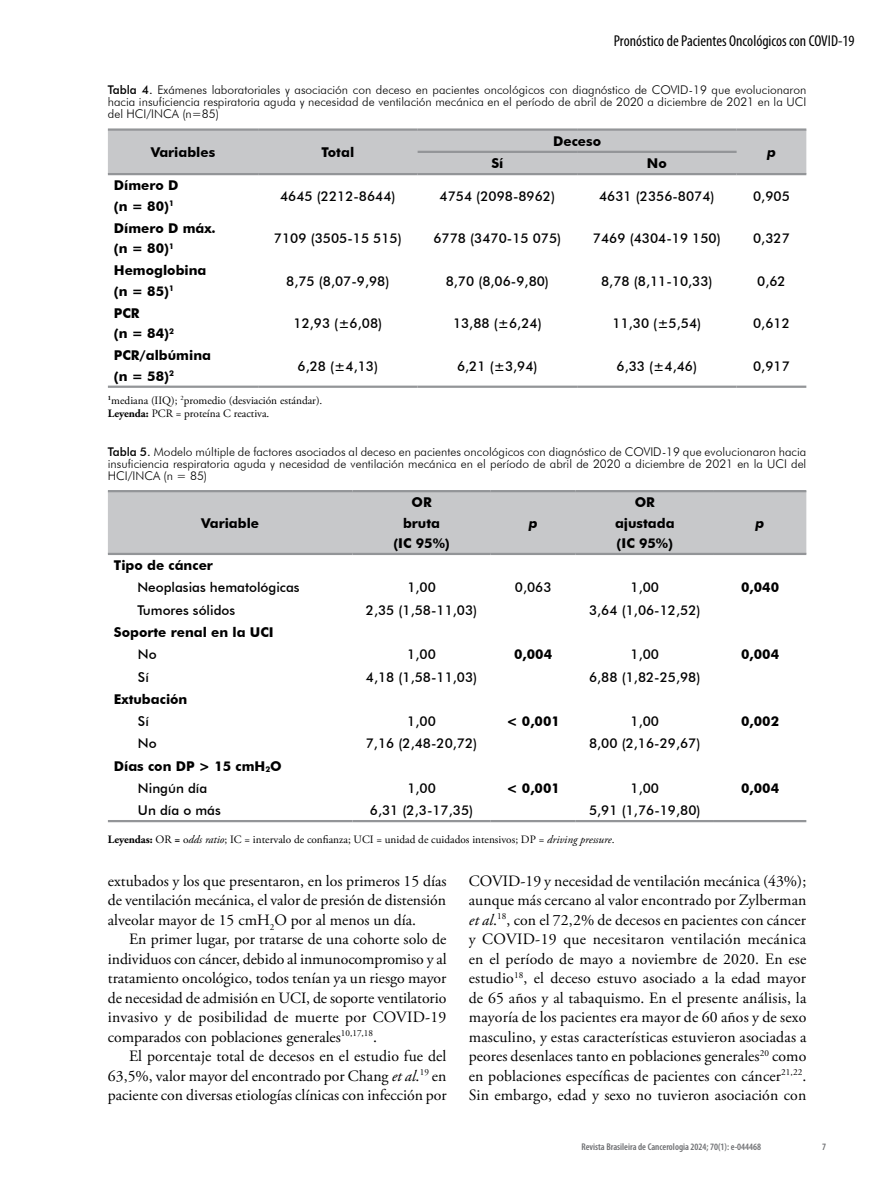
<style>
.page{position:relative;width:893px;height:1191px;background:#fff}
.page>*{position:absolute;margin:0;border:0;box-sizing:border-box;transform-origin:0 0}
.t1{font:15.75px/19.5px "Adobe Garamond Pro";color:#000;text-align:justify}
.t2{font:condensed 15.75px "Myriad Pro";color:#000}
.t3{font:500 13.5px "Futura BT";color:#000}
.t4{font:700 13.5px/20.2px "Futura BT";color:#000}
.t5{font:italic 700 13.5px "Futura BT";color:#000}
.t6{font:300 12px/12px "Futura BT";color:#000;text-align:justify}
.t7{font:11.25px/13.5px "Adobe Garamond Pro";color:#000}
.t8{font:600 condensed 9.75px "Myriad Pro";color:#6d6e71}
.s1{font-weight:500}
.s2{font-weight:700}
.s3{font-style:italic}
</style>
<div class="page">
<div style="left:108px;top:131px;width:698px;height:42px;background:#c7c8ca"></div>
<hr style="left:108px;top:128px;width:150px;height:3px;background:#939598">
<hr style="left:258px;top:128px;width:160px;height:3px;background:#939598">
<hr style="left:108px;top:173px;width:150px;height:2px;background:#939598">
<hr style="left:258px;top:173px;width:160px;height:2px;background:#939598">
<hr style="left:418px;top:128px;width:159px;height:3px;background:#939598">
<hr style="left:577px;top:128px;width:160px;height:3px;background:#939598">
<hr style="left:737px;top:128px;width:69px;height:3px;background:#939598">
<hr style="left:737px;top:173px;width:69px;height:2px;background:#939598">
<hr style="left:418px;top:151px;width:159px;height:2px;background:#939598">
<hr style="left:577px;top:151px;width:160px;height:2px;background:#939598">
<hr style="left:418px;top:173px;width:159px;height:2px;background:#939598">
<hr style="left:577px;top:173px;width:160px;height:2px;background:#939598">
<hr style="left:108px;top:385px;width:150px;height:3px;background:#939598">
<hr style="left:258px;top:385px;width:160px;height:3px;background:#939598">
<hr style="left:418px;top:385px;width:159px;height:3px;background:#939598">
<hr style="left:577px;top:385px;width:160px;height:3px;background:#939598">
<hr style="left:737px;top:385px;width:69px;height:3px;background:#939598">
<div style="left:108px;top:492px;width:698px;height:61px;background:#c7c8ca"></div>
<hr style="left:108px;top:490px;width:244px;height:2px;background:#939598">
<hr style="left:352px;top:490px;width:139px;height:2px;background:#939598">
<hr style="left:491px;top:490px;width:85px;height:2px;background:#939598">
<hr style="left:576px;top:490px;width:138px;height:2px;background:#939598">
<hr style="left:714px;top:490px;width:92px;height:2px;background:#939598">
<hr style="left:108px;top:553px;width:244px;height:2px;background:#939598">
<hr style="left:352px;top:553px;width:139px;height:2px;background:#939598">
<hr style="left:491px;top:553px;width:85px;height:2px;background:#939598">
<hr style="left:576px;top:553px;width:138px;height:2px;background:#939598">
<hr style="left:714px;top:553px;width:92px;height:2px;background:#939598">
<hr style="left:108px;top:820px;width:244px;height:2px;background:#939598">
<hr style="left:352px;top:820px;width:139px;height:2px;background:#939598">
<hr style="left:491px;top:820px;width:85px;height:2px;background:#939598">
<hr style="left:576px;top:820px;width:138px;height:2px;background:#939598">
<hr style="left:714px;top:820px;width:92px;height:2px;background:#939598">
<p class="t2" style="left:614px;top:31px;width:242px">Pronóstico de Pacientes Oncológicos con COVID-19</p>
<p class="t6" style="left:108px;top:84px;width:700px"><span class="s1">Tabla 4.</span> Exámenes laboratoriales y asociación con deceso en pacientes oncológicos con diagnóstico de COVID-19 que evolucionaron hacia insuficiencia respiratoria aguda y necesidad de ventilación mecánica en el período de abril de 2020 a diciembre de 2021 en la UCI del HCI/INCA (n=85)</p>
<p class="t4" style="left:151px;top:142px;width:66px">Variables</p>
<p class="t4" style="left:322px;top:142px;width:34px">Total</p>
<p class="t4" style="left:553px;top:131px;width:50px">Deceso</p>
<p class="t5" style="left:767px;top:144px;width:11px">p</p>
<p class="t4" style="left:491px;top:153px;width:14px">Sí</p>
<p class="t4" style="left:647px;top:153px;width:21px">No</p>
<p class="t4" style="left:114px;top:175px;width:66px">Dímero D (n = 80)<sup>1</sup></p>
<p class="t3" style="left:280px;top:187px;width:117px">4645 (2212-8644)</p>
<p class="t3" style="left:440px;top:187px;width:117px">4754 (2098-8962)</p>
<p class="t3" style="left:599px;top:187px;width:117px">4631 (2356-8074)</p>
<p class="t3" style="left:753px;top:187px;width:38px">0,905</p>
<p class="t4" style="left:114px;top:218px;width:103px">Dímero D máx. (n = 80)<sup>1</sup></p>
<p class="t3" style="left:274px;top:230px;width:129px">7109 (3505-15 515)</p>
<p class="t3" style="left:433px;top:230px;width:129px">6778 (3470-15 075)</p>
<p class="t3" style="left:593px;top:230px;width:129px">7469 (4304-19 150)</p>
<p class="t3" style="left:753px;top:230px;width:38px">0,327</p>
<p class="t4" style="left:114px;top:260px;width:94px">Hemoglobina (n = 85)<sup>1</sup></p>
<p class="t3" style="left:286px;top:272px;width:105px">8,75 (8,07-9,98)</p>
<p class="t3" style="left:446px;top:272px;width:105px">8,70 (8,06-9,80)</p>
<p class="t3" style="left:601px;top:272px;width:113px">8,78 (8,11-10,33)</p>
<p class="t3" style="left:757px;top:272px;width:30px">0,62</p>
<p class="t4" style="left:114px;top:303px;width:62px">PCR<br>(n = 84)<sup>2</sup></p>
<p class="t3" style="left:293px;top:315px;width:90px">12,93 (±6,08)</p>
<p class="t3" style="left:453px;top:315px;width:90px">13,88 (±6,24)</p>
<p class="t3" style="left:612px;top:315px;width:90px">11,30 (±5,54)</p>
<p class="t3" style="left:753px;top:315px;width:38px">0,612</p>
<p class="t4" style="left:114px;top:345px;width:99px">PCR/albúmina (n = 58)<sup>2</sup></p>
<p class="t3" style="left:298px;top:357px;width:82px">6,28 (±4,13)</p>
<p class="t3" style="left:457px;top:357px;width:82px">6,21 (±3,94)</p>
<p class="t3" style="left:617px;top:357px;width:82px">6,33 (±4,46)</p>
<p class="t3" style="left:753px;top:357px;width:38px">0,917</p>
<p class="t7" style="left:108px;top:394px;width:216px"><sup>1</sup>mediana (IIQ); <sup>2</sup>promedio (desviación estándar).<br><span class="s2">Leyenda:</span> PCR = proteína C reactiva.</p>
<p class="t6" style="left:108px;top:445px;width:700px"><span class="s1">Tabla 5.</span> Modelo múltiple de factores asociados al deceso en pacientes oncológicos con diagnóstico de COVID-19 que evolucionaron hacia insuficiencia respiratoria aguda y necesidad de ventilación mecánica en el período de abril de 2020 a diciembre de 2021 en la UCI del HCI/INCA (n = 85)</p>
<p class="t4" style="left:201px;top:512px;width:60px">Variable</p>
<p class="t4" style="left:393px;top:492px;width:58px;text-align:center">OR bruta (IC 95%)</p>
<p class="t4" style="left:615px;top:492px;width:61px;text-align:center">OR ajustada (IC 95%)</p>
<p class="t5" style="left:529px;top:514px;width:11px">p</p>
<p class="t5" style="left:756px;top:514px;width:11px">p</p>
<p class="t4" style="left:114px;top:555px;width:101px">Tipo de cáncer</p>
<p class="t3" style="left:137px;top:579px;width:164px">Neoplasias hematológicas</p>
<p class="t3" style="left:407px;top:579px;width:30px">1,00</p>
<p class="t3" style="left:515px;top:579px;width:38px">0,063</p>
<p class="t3" style="left:631px;top:579px;width:30px">1,00</p>
<p class="t4" style="left:741px;top:577px;width:39px">0,040</p>
<p class="t3" style="left:137px;top:602px;width:99px">Tumores sólidos</p>
<p class="t3" style="left:366px;top:602px;width:113px">2,35 (1,58-11,03)</p>
<p class="t3" style="left:589px;top:602px;width:113px">3,64 (1,06-12,52)</p>
<p class="t4" style="left:114px;top:622px;width:161px">Soporte renal en la UCI</p>
<p class="t3" style="left:138px;top:646px;width:20px">No</p>
<p class="t3" style="left:407px;top:646px;width:30px">1,00</p>
<p class="t4" style="left:514px;top:644px;width:39px">0,004</p>
<p class="t3" style="left:630px;top:646px;width:30px">1,00</p>
<p class="t4" style="left:741px;top:644px;width:39px">0,004</p>
<p class="t3" style="left:138px;top:668px;width:12px">Sí</p>
<p class="t3" style="left:366px;top:668px;width:113px">4,18 (1,58-11,03)</p>
<p class="t3" style="left:589px;top:668px;width:113px">6,88 (1,82-25,98)</p>
<p class="t4" style="left:114px;top:689px;width:75px">Extubación</p>
<p class="t3" style="left:138px;top:713px;width:12px">Sí</p>
<p class="t3" style="left:407px;top:713px;width:30px">1,00</p>
<p class="t4" style="left:506px;top:711px;width:55px">&lt; 0,001</p>
<p class="t3" style="left:630px;top:713px;width:30px">1,00</p>
<p class="t4" style="left:741px;top:711px;width:39px">0,002</p>
<p class="t3" style="left:138px;top:735px;width:20px">No</p>
<p class="t3" style="left:366px;top:735px;width:113px">7,16 (2,48-20,72)</p>
<p class="t3" style="left:589px;top:735px;width:113px">8,00 (2,16-29,67)</p>
<p class="t4" style="left:138px;top:754px;width:145px;line-height:22.2px;text-indent:-24px">Días con DP &gt; 15 cmH<sub>2</sub>O<br><span class="s1">Ningún día</span></p>
<p class="t3" style="left:407px;top:780px;width:30px">1,00</p>
<p class="t4" style="left:506px;top:778px;width:55px">&lt; 0,001</p>
<p class="t3" style="left:631px;top:780px;width:30px">1,00</p>
<p class="t4" style="left:741px;top:778px;width:39px">0,004</p>
<p class="t3" style="left:138px;top:802px;width:84px">Un día o más</p>
<p class="t3" style="left:370px;top:802px;width:105px">6,31 (2,3-17,35)</p>
<p class="t3" style="left:589px;top:802px;width:113px">5,91 (1,76-19,80)</p>
<p class="t7" style="left:108px;top:832px;width:508px"><span class="s2">Leyendas:</span> OR <span class="s2">=</span> o<span class="s3">dds ratio</span>; IC = intervalo de confianza; UCI = unidad de cuidados intensivos; DP = <span class="s3">driving pressure</span>.</p>
<p class="t1" style="left:108px;top:871px;width:340px">extubados y los que presentaron, en los primeros 15 días de ventilación mecánica, el valor de presión de distensión alveolar mayor de 15 cmH<sub>2</sub>O por al menos un día.</p>
<p class="t1" style="left:108px;top:930px;width:340px;text-indent:21px">En primer lugar, por tratarse de una cohorte solo de individuos con cáncer, debido al inmunocompromiso y al tratamiento oncológico, todos tenían ya un riesgo mayor de necesidad de admisión en UCI, de soporte ventilatorio invasivo y de posibilidad de muerte por COVID-19 comparados con poblaciones generales<sup>10,17,18</sup>.</p>
<p class="t1" style="left:108px;top:1047px;width:340px;text-indent:21px">El porcentaje total de decesos en el estudio fue del 63,5%, valor mayor del encontrado por Chang <span class="s3">et al</span>.<sup>19</sup> en paciente con diversas etiologías clínicas con infección por</p>
<p class="t1" style="left:469px;top:871px;width:339px">COVID-19 y necesidad de ventilación mecánica (43%); aunque más cercano al valor encontrado por Zylberman <span class="s3">et al</span>.<sup>18</sup>, con el 72,2% de decesos en pacientes con cáncer y COVID-19 que necesitaron ventilación mecánica en el período de mayo a noviembre de 2020. En ese estudio<sup>18</sup>, el deceso estuvo asociado a la edad mayor de 65 años y al tabaquismo. En el presente análisis, la mayoría de los pacientes era mayor de 60 años y de sexo masculino, y estas características estuvieron asociadas a peores desenlaces tanto en poblaciones generales<sup>20</sup> como en poblaciones específicas de pacientes con cáncer<sup>21,22</sup>.<br>Sin embargo, edad y sexo no tuvieron asociación con</p>
<p class="t8" style="left:581px;top:1141px;width:181px">Revista Brasileira de Cancerologia 2024; 70(1): e-044468</p>
<p class="t8" style="left:822px;top:1141px;width:5px">7</p>
</div>
